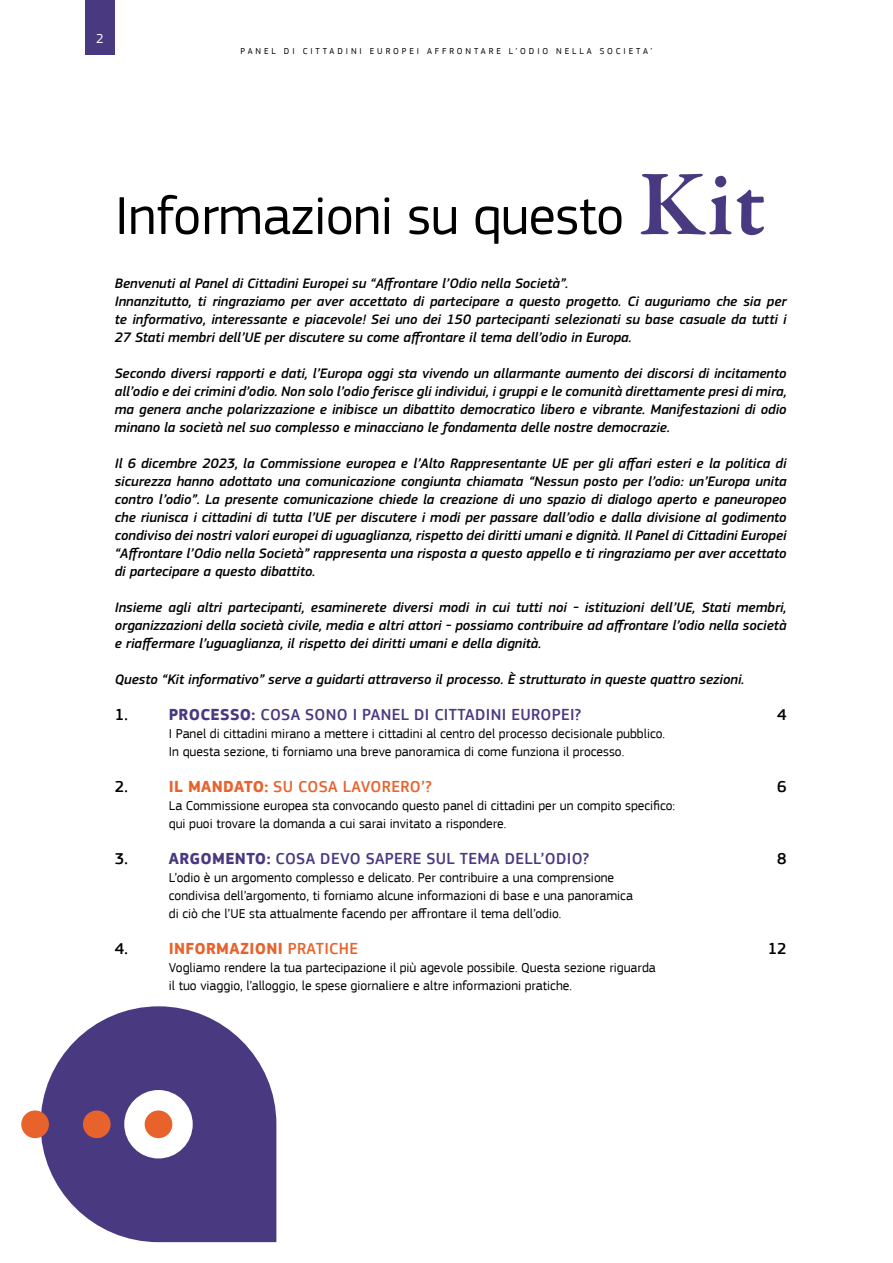
<style>
.page{position:relative;width:893px;height:1263px;background:#fff}
.page>*{position:absolute;margin:0;border:0;box-sizing:border-box;transform-origin:0 0}
.t1{font:55.5px "EC Square Sans Pro";letter-spacing:-.01em;color:#000}
.t2{font:500 16.5px "EC Square Sans Pro";letter-spacing:.02em;color:#493980}
.t3{font:500 16.5px "EC Square Sans Pro";letter-spacing:.02em;color:#e8632c}
.t4{font:700 16.5px "EC Square Sans Pro";letter-spacing:.02em;color:#e8632c}
.t5{font:500 16.5px "EC Square Sans Pro";color:#000}
.t6{font:italic 500 14.25px/18px "EC Square Sans Pro";color:#000;text-align:justify}
.t7{font:13.5px/18px "EC Square Sans Pro";color:#000}
.t8{font:13.5px "EC Square Sans Pro";color:#fff}
.t9{font:9px "EC Square Sans Pro";letter-spacing:.32em;color:#000}
.s1{font-family:"Garamond Premr Pro";font-weight:600;font-size:94.5px;color:#493980}
.s2{font-weight:700}
.s3{font-weight:500}
</style>
<div class="page">
<div style="left:85px;top:0;width:30px;height:54px;background:#493980"></div>
<svg style="left:41px;top:1006px;width:235px;height:236px;fill:#493980"></svg>
<div style="left:21px;top:1110px;width:28px;height:28px;background:#e8632c;border-radius:50%"></div>
<div style="left:83px;top:1110px;width:28px;height:28px;background:#e8632c;border-radius:50%"></div>
<p class="t8" style="left:96px;top:30px;width:9px">2</p>
<p class="t9" style="left:241px;top:46px;width:413px">PANEL DI CITTADINI EUROPEI AFFRONTARE L’ODIO NELLA SOCIETA’</p>
<h1 class="t1" style="left:115px;top:183px;width:652px">Informazioni su questo <span class="s1">Kit</span></h1>
<p class="t6" style="left:115px;top:275px;width:673px;text-align:left">Benvenuti al Panel di Cittadini Europei su “Affrontare l’Odio nella Società”.<br>Innanzitutto, ti ringraziamo per aver accettato di partecipare a questo progetto. Ci auguriamo che sia per te informativo, interessante e piacevole! Sei uno dei 150 partecipanti selezionati su base casuale da tutti i 27 Stati membri dell’UE per discutere su come affrontare il tema dell’odio in Europa.</p>
<p class="t6" style="left:115px;top:365px;width:673px">Secondo diversi rapporti e dati, l’Europa oggi sta vivendo un allarmante aumento dei discorsi di incitamento all’odio e dei crimini d’odio. Non solo l’odio ferisce gli individui, i gruppi e le comunità direttamente presi di mira, ma genera anche polarizzazione e inibisce un dibattito democratico libero e vibrante. Manifestazioni di odio minano la società nel suo complesso e minacciano le fondamenta delle nostre democrazie.</p>
<p class="t6" style="left:115px;top:455px;width:673px">Il 6 dicembre 2023, la Commissione europea e l’Alto Rappresentante UE per gli affari esteri e la politica di sicurezza hanno adottato una comunicazione congiunta chiamata “Nessun posto per l’odio: un’Europa unita contro l’odio”. La presente comunicazione chiede la creazione di uno spazio di dialogo aperto e paneuropeo che riunisca i cittadini di tutta l’UE per discutere i modi per passare dall’odio e dalla divisione al godimento condiviso dei nostri valori europei di uguaglianza, rispetto dei diritti umani e dignità. Il Panel di Cittadini Europei “Affrontare l’Odio nella Società” rappresenta una risposta a questo appello e ti ringraziamo per aver accettato di partecipare a questo dibattito.</p>
<p class="t6" style="left:115px;top:599px;width:673px">Insieme agli altri partecipanti, esaminerete diversi modi in cui tutti noi - istituzioni dell’UE, Stati membri, organizzazioni della società civile, media e altri attori - possiamo contribuire ad affrontare l’odio nella società e riaffermare l’uguaglianza, il rispetto dei diritti umani e della dignità.</p>
<p class="t6" style="left:115px;top:671px;width:631px">Questo “Kit informativo” serve a guidarti attraverso il processo. È strutturato in queste quattro sezioni.</p>
<p class="t5" style="left:115px;top:705px;width:15px">1.</p>
<p class="t2" style="left:169px;top:705px;width:414px"><span class="s2">PROCESSO:</span> COSA SONO I PANEL DI CITTADINI EUROPEI?</p>
<p class="t5" style="left:777px;top:705px;width:11px">4</p>
<p class="t7" style="left:169px;top:725px;width:498px">I Panel di cittadini mirano a mettere i cittadini al centro del processo decisionale pubblico.<br>In questa sezione, ti forniamo una breve panoramica di come funziona il processo.</p>
<p class="t5" style="left:115px;top:777px;width:15px">2.</p>
<p class="t3" style="left:169px;top:777px;width:265px"><span class="s2">IL MANDATO:</span> SU COSA LAVORERO’?</p>
<p class="t5" style="left:777px;top:777px;width:11px">6</p>
<p class="t7" style="left:169px;top:797px;width:508px">La Commissione europea sta convocando questo panel di cittadini per un compito specifico: qui puoi trovare la domanda a cui sarai invitato a rispondere.</p>
<p class="t5" style="left:115px;top:849px;width:15px">3.</p>
<p class="t2" style="left:169px;top:849px;width:422px"><span class="s2">ARGOMENTO:</span> COSA DEVO SAPERE SUL TEMA DELL’ODIO?</p>
<p class="t5" style="left:777px;top:849px;width:11px">8</p>
<p class="t7" style="left:169px;top:869px;width:466px">L’odio è un argomento complesso e delicato. Per contribuire a una comprensione condivisa dell’argomento, ti forniamo alcune informazioni di base e una panoramica di ciò che l’UE sta attualmente facendo per affrontare il tema dell’odio.</p>
<p class="t5" style="left:115px;top:939px;width:15px">4.</p>
<p class="t4" style="left:169px;top:939px;width:191px">INFORMAZIONI <span class="s3">PRATICHE</span></p>
<p class="t5" style="left:768px;top:939px;width:20px">12</p>
<p class="t7" style="left:169px;top:959px;width:488px">Vogliamo rendere la tua partecipazione il più agevole possibile. Questa sezione riguarda il tuo viaggio, l’alloggio, le spese giornaliere e altre informazioni pratiche.</p>
</div>
